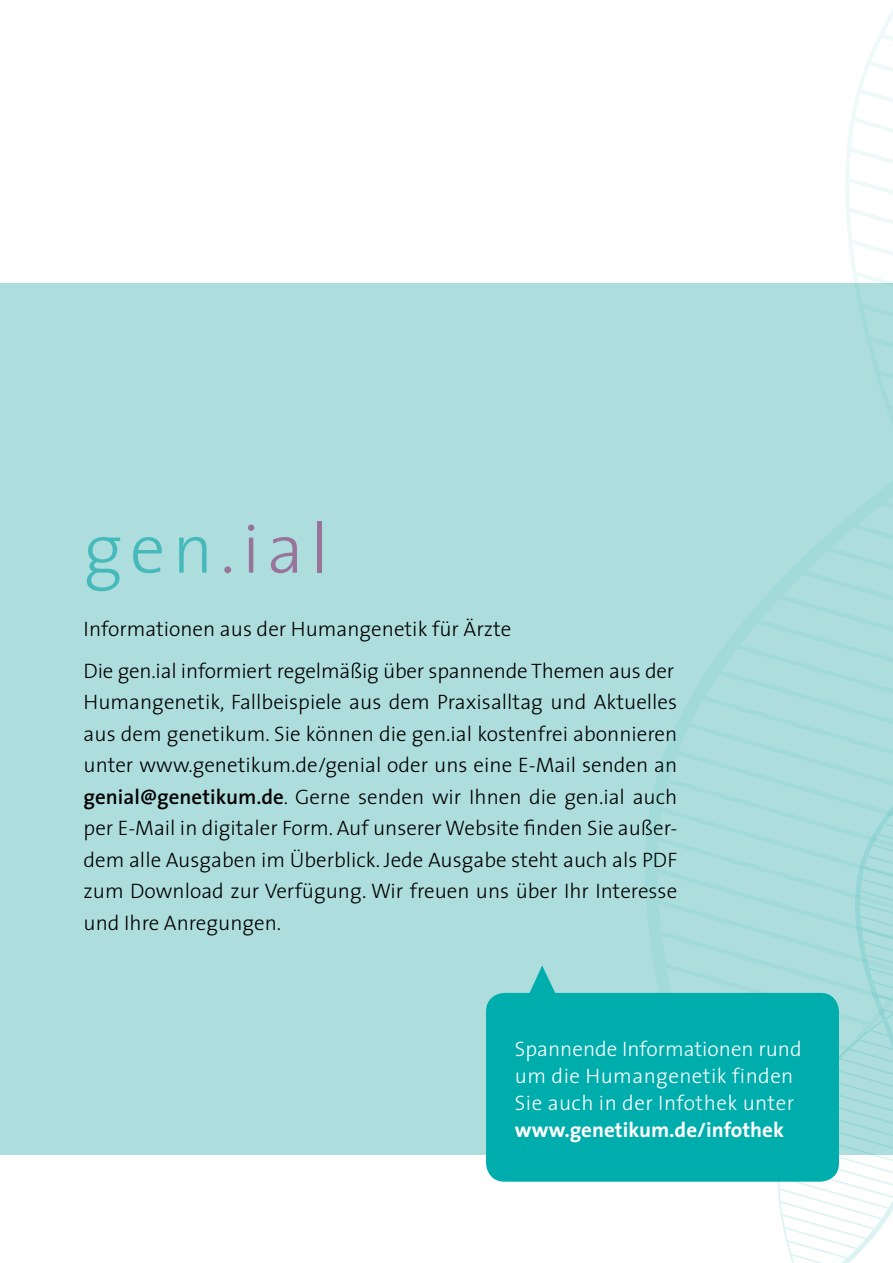
<style>
.page{position:relative;width:893px;height:1263px;background:#fff}
.page>*{position:absolute;margin:0;border:0;box-sizing:border-box;transform-origin:0 0}
.t1{font:300 70.5px "The Sans";letter-spacing:.1em;color:#98749a}
.t2{font:300 21px/31.5px "The Sans";color:#000}
.t3{font:300 21px/27px "The Sans";letter-spacing:.02em;color:#fff}
.t4{font:700 21px "The Sans";color:#fff}
.s1{color:#46baba}
.s2{font-weight:600}
</style>
<div class="page">
<div style="left:0;top:283px;width:893px;height:871px;background:#aedddd"></div>
<svg style="left:485px;top:965px;width:159px;height:217px"></svg>
<svg style="left:602px;top:482px;width:291px;height:688px"></svg>
<svg style="left:845px;top:10px;width:48px;height:414px"></svg>
<svg style="left:644px;top:495px;width:249px;height:768px"></svg>
<h1 class="t1" style="left:84px;top:491px;width:247px"><span class="s1">gen</span>.ial</h1>
<p class="t2" style="left:84px;top:607px;width:592px;line-height:42px">Informationen aus der Humangenetik für Ärzte<br>Die gen.ial informiert regelmäßig über spannende Themen aus der</p>
<p class="t2" style="left:84px;top:686px;width:595px;text-align:justify">Humangenetik, Fallbeispiele aus dem Praxisalltag und Aktuelles aus dem genetikum. Sie können die gen.ial kostenfrei abonnieren unter www.genetikum.de/genial oder uns eine E-Mail senden an <span class="s2">genial@genetikum.de</span>. Gerne senden wir Ihnen die gen.ial auch per E-Mail in digitaler Form. Auf unserer Website finden Sie außer&shy;dem alle Ausgaben im Überblick. Jede Ausgabe steht auch als PDF zum Download zur Verfügung. Wir freuen uns über Ihr Interesse und Ihre Anregungen.</p>
<p class="t3" style="left:515px;top:1034px;width:288px">Spannende Informationen rund um die Humangenetik finden<br>Sie auch in der Infothek unter</p>
<p class="t4" style="left:515px;top:1112px;width:271px">www.genetikum.de/infothek</p>
</div>
